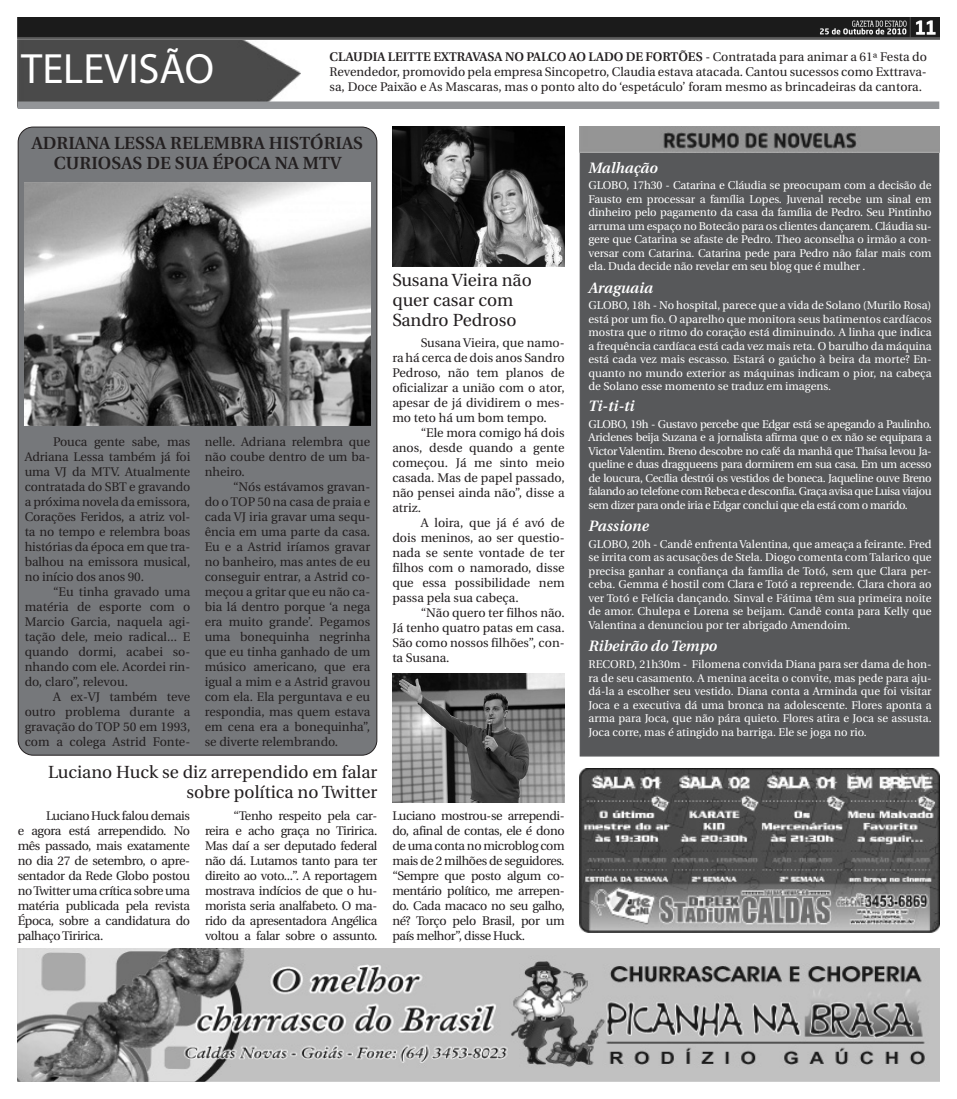
<style>
.page{position:relative;width:957px;height:1099px;background:#fff}
.page>*{position:absolute;margin:0;border:0;box-sizing:border-box;transform-origin:0 0}
.t1{font:42.5px "Myriad Pro";color:#fff}
.Corpo_de_Texto{font:17.5px/20px "Utopia";color:#231f20}
.Corpo_de_Texto-2{font:600 17.5px/20px "Utopia";color:#231f20;text-align:center}
.Corpo_de_Texto-3{font:italic 600 15px "Utopia";color:#fff}
.Corpo_de_Texto-4{font:12.5px/15px "Utopia";color:#231f20;text-align:justify}
.Corpo_de_Texto-5{font:11.25px/13.5px "Utopia";color:#fff;text-align:justify}
.s1{font-weight:600}
</style>
<div class="page">
<img style="left:18px;top:40px;width:282px;height:61px">
<div style="left:18px;top:101px;width:921px;height:8px;background:#939598"></div>
<img style="left:18px;top:18px;width:921px;height:22px">
<img style="left:18px;top:948px;width:921px;height:133px">
<img style="left:579px;top:768px;width:360px;height:164px">
<div style="left:579px;top:126px;width:360px;height:630px;background:#57585a;border:1px solid #57585a"></div>
<img style="left:579px;top:126px;width:360px;height:27px">
<div style="left:18px;top:127px;width:359px;height:628px;background:#76787b;border-radius:15px"></div>
<img style="left:25px;top:183px;width:345px;height:242px">
<img style="left:392px;top:127px;width:172px;height:139px">
<img style="left:392px;top:673px;width:172px;height:129px">
<p class="t1" style="left:21px;top:43px;width:194px">TELEVISÃO</p>
<p class="Corpo_de_Texto-4" style="left:330px;top:49px;width:599px"><span class="s1">CLAUDIA LEITTE EXTRAVASA NO PALCO AO LADO DE FORTÕES</span> - Contratada para animar a 61ª Festa do Revendedor, promovido pela empresa Sincopetro, Claudia estava atacada. Cantou sucessos como Exttrava&shy;sa, Doce Paixão e As Mascaras, mas o ponto alto do ‘espetáculo’ foram mesmo as brincadeiras da cantora.</p>
<p class="Corpo_de_Texto-2" style="left:32px;top:134px;width:333px">ADRIANA LESSA RELEMBRA HISTÓRIAS<br>CURIOSAS DE SUA ÉPOCA NA MTV</p>
<p class="Corpo_de_Texto-4" style="left:25px;top:434px;width:167px;text-indent:28px">Pouca gente sabe, mas Adriana Lessa também já foi uma VJ da MTV. Atualmente contratada do SBT e gravando a próxima novela da emissora, Corações Feridos, a atriz vol&shy;ta no tempo e relembra boas histórias da época em que tra&shy;balhou na emissora musical, no início dos anos 90.</p>
<p class="Corpo_de_Texto-4" style="left:25px;top:584px;width:167px;text-indent:28px">“Eu tinha gravado uma matéria de esporte com o Marcio Garcia, naquela agi&shy;tação dele, meio radical... E quando dormi, acabei so&shy;nhando com ele. Acordei rin&shy;do, claro”, relevou.</p>
<p class="Corpo_de_Texto-4" style="left:25px;top:689px;width:167px;text-indent:28px">A ex-VJ também teve outro problema durante a gravação do TOP 50 em 1993, com a colega Astrid Fonte-</p>
<p class="Corpo_de_Texto-4" style="left:205px;top:434px;width:167px">nelle. Adriana relembra que não coube dentro de um ba&shy;nheiro.</p>
<p class="Corpo_de_Texto-4" style="left:205px;top:479px;width:167px;text-indent:28px">“Nós estávamos gravan&shy;do o TOP 50 na casa de praia e cada VJ iria gravar uma sequ&shy;ência em uma parte da casa.<br>Eu e a Astrid iríamos gravar no banheiro, mas antes de eu conseguir entrar, a Astrid co&shy;meçou a gritar que eu não ca&shy;bia lá dentro porque ‘a nega era muito grande’. Pegamos uma bonequinha negrinha que eu tinha ganhado de um músico americano, que era igual a mim e a Astrid gravou com ela. Ela perguntava e eu respondia, mas quem estava em cena era a bonequinha”, se diverte relembrando.</p>
<p class="Corpo_de_Texto" style="left:392px;top:270px;width:141px">Susana Vieira não quer casar com</p>
<p class="Corpo_de_Texto" style="left:392px;top:310px;width:126px">Sandro Pedroso</p>
<p class="Corpo_de_Texto-4" style="left:392px;top:335px;width:174px;text-indent:28px">Susana Vieira, que namo&shy;ra há cerca de dois anos Sandro Pedroso, não tem planos de oficializar a união com o ator, apesar de já dividirem o mes&shy;mo teto há um bom tempo.</p>
<p class="Corpo_de_Texto-4" style="left:392px;top:425px;width:174px;text-indent:28px">“Ele mora comigo há dois anos, desde quando a gente começou. Já me sinto meio casada. Mas de papel passado, não pensei ainda não”, disse a atriz.</p>
<p class="Corpo_de_Texto-4" style="left:392px;top:515px;width:174px;text-indent:28px">A loira, que já é avó de dois meninos, ao ser questio&shy;nada se sente vontade de ter filhos com o namorado, disse que essa possibilidade nem passa pela sua cabeça.</p>
<p class="Corpo_de_Texto-4" style="left:392px;top:605px;width:174px;text-indent:28px">“Não quero ter filhos não.<br>Já tenho quatro patas em casa.<br>São como nossos filhões”, con&shy;ta Susana.</p>
<p class="Corpo_de_Texto" style="left:48px;top:762px;width:331px;text-align:right">Luciano Huck se diz arrependido em falar sobre política no Twitter</p>
<p class="Corpo_de_Texto-4" style="left:18px;top:808px;width:174px;text-indent:28px">Luciano Huck falou demais e agora está arrependido. No mês passado, mais exatamente no dia 27 de setembro, o apre&shy;sentador da Rede Globo postou no Twitter uma crítica sobre uma matéria publicada pela revista Época, sobre a candidatura do palhaço Tiririca.</p>
<p class="Corpo_de_Texto-4" style="left:205px;top:808px;width:174px;text-indent:28px">“Tenho respeito pela car&shy;reira e acho graça no Tiririca.<br>Mas daí a ser deputado federal não dá. Lutamos tanto para ter direito ao voto...”. A reportagem mostrava indícios de que o hu&shy;morista seria analfabeto. O ma&shy;rido da apresentadora Angélica voltou a falar sobre o assunto.</p>
<p class="Corpo_de_Texto-4" style="left:392px;top:808px;width:174px">Luciano mostrou-se arrependi&shy;do, afinal de contas, ele é dono de uma conta no microblog com mais de 2 milhões de seguidores. “Sempre que posto algum co&shy;mentário político, me arrepen&shy;do. Cada macaco no seu galho, né? Torço pelo Brasil, por um país melhor”, disse Huck.</p>
<p class="Corpo_de_Texto-3" style="left:588px;top:159px;width:71px">Malhação</p>
<p class="Corpo_de_Texto-5" style="left:588px;top:179px;width:345px">GLOBO, 17h30 - Catarina e Cláudia se preocupam com a decisão de Fausto em processar a família Lopes. Juvenal recebe um sinal em dinheiro pelo pagamento da casa da família de Pedro. Seu Pintinho arruma um espaço no Botecão para os clientes dançarem. Cláudia su&shy;gere que Catarina se afaste de Pedro. Theo aconselha o irmão a con&shy;versar com Catarina. Catarina pede para Pedro não falar mais com ela. Duda decide não revelar em seu blog que é mulher .</p>
<p class="Corpo_de_Texto-3" style="left:588px;top:279px;width:66px">Araguaia</p>
<p class="Corpo_de_Texto-5" style="left:588px;top:299px;width:345px">GLOBO, 18h - No hospital, parece que a vida de Solano (Murilo Rosa) está por um fio. O aparelho que monitora seus batimentos cardíacos mostra que o ritmo do coração está diminuindo. A linha que indica a frequência cardíaca está cada vez mais reta. O barulho da máquina está cada vez mais escasso. Estará o gaúcho à beira da morte? En&shy;quanto no mundo exterior as máquinas indicam o pior, na cabeça de Solano esse momento se traduz em imagens.</p>
<p class="Corpo_de_Texto-3" style="left:588px;top:397px;width:47px">Ti-ti-ti</p>
<p class="Corpo_de_Texto-5" style="left:588px;top:417px;width:345px">GLOBO, 19h - Gustavo percebe que Edgar está se apegando a Paulinho.<br>Ariclenes beija Suzana e a jornalista afirma que o ex não se equipara a Victor Valentim. Breno descobre no café da manhã que Thaísa levou Ja&shy;queline e duas dragqueens para dormirem em sua casa. Em um acesso de loucura, Cecília destrói os vestidos de boneca. Jaqueline ouve Breno falando ao telefone com Rebeca e desconfia. Graça avisa que Luisa viajou sem dizer para onde iria e Edgar conclui que ela está com o marido.</p>
<p class="Corpo_de_Texto-3" style="left:588px;top:517px;width:62px">Passione</p>
<p class="Corpo_de_Texto-5" style="left:588px;top:537px;width:345px">GLOBO, 20h - Candê enfrenta Valentina, que ameaça a feirante. Fred se irrita com as acusações de Stela. Diogo comenta com Talarico que precisa ganhar a confiança da família de Totó, sem que Clara per&shy;ceba. Gemma é hostil com Clara e Totó a repreende. Clara chora ao ver Totó e Felícia dançando. Sinval e Fátima têm sua primeira noite de amor. Chulepa e Lorena se beijam. Candê conta para Kelly que Valentina a denunciou por ter abrigado Amendoim.</p>
<p class="Corpo_de_Texto-3" style="left:588px;top:637px;width:130px">Ribeirão do Tempo</p>
<p class="Corpo_de_Texto-5" style="left:588px;top:657px;width:345px">RECORD, 21h30m - Filomena convida Diana para ser dama de hon&shy;ra de seu casamento. A menina aceita o convite, mas pede para aju&shy;dá-la a escolher seu vestido. Diana conta a Arminda que foi visitar Joca e a executiva dá uma bronca na adolescente. Flores aponta a arma para Joca, que não pára quieto. Flores atira e Joca se assusta.<br>Joca corre, mas é atingido na barriga. Ele se joga no rio.</p>
</div>
